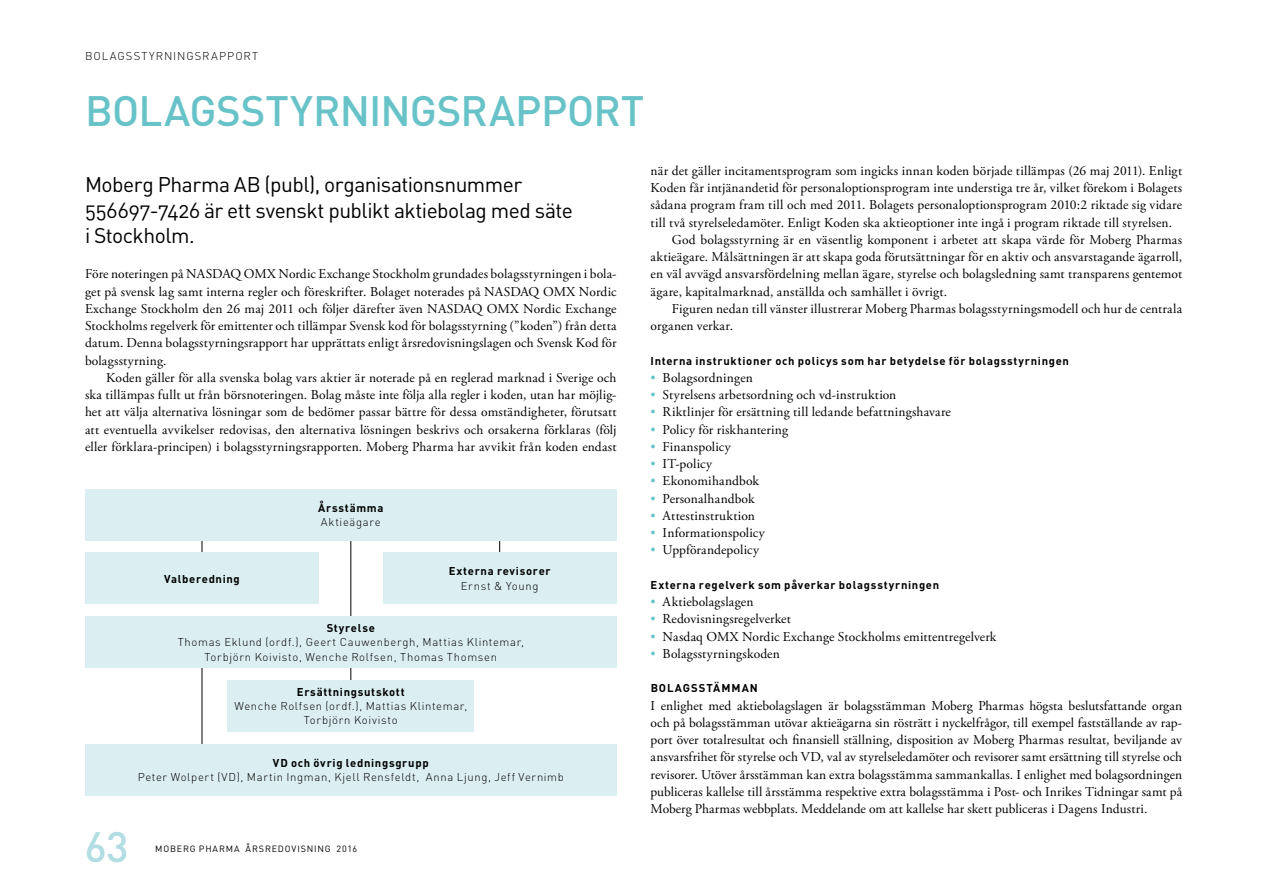
<style>
.page{position:relative;width:1263px;height:893px;background:#fff}
.page>*{position:absolute;margin:0;border:0;box-sizing:border-box;transform-origin:0 0}
.t1{font:500 42px "DIN Pro";letter-spacing:-.01em;color:#68c3c9}
.t2{font:500 42px "DIN Pro";color:#b1dde3}
.t3{font:21px/25.5px "DIN Pro";letter-spacing:-.025em;color:#000}
.t4{font:13.5px/17.2px "Adobe Garamond Pro";letter-spacing:.015em;color:#000;text-align:justify}
.t5{font:300 11.25px/14.2px "DIN Pro";letter-spacing:.06em;color:#000;text-align:center}
.t6{font:700 11.25px "DIN Pro";letter-spacing:.06em;color:#000}
.t7{font:300 11.25px "DIN Pro";letter-spacing:.095em;color:#000}
.t8{font:700 11.25px "DIN Pro";letter-spacing:.09em;color:#000}
.t9{font:9px "DIN Pro";letter-spacing:.09em;color:#000}
.s1{color:#68c3c9}
</style>
<div class="page">
<hr style="left:351px;top:527px;width:1px;height:166px;background:#000">
<hr style="left:202px;top:665px;width:1px;height:89px;background:#000">
<hr style="left:202px;top:527px;width:1px;height:34px;background:#000">
<hr style="left:499px;top:527px;width:1px;height:34px;background:#000">
<div style="left:85px;top:489px;width:532px;height:51px;background:#dbeef2"></div>
<div style="left:85px;top:617px;width:532px;height:51px;background:#dbeef2"></div>
<div style="left:85px;top:744px;width:532px;height:51px;background:#dbeef2"></div>
<div style="left:227px;top:680px;width:247px;height:51px;background:#dbeef2"></div>
<div style="left:85px;top:553px;width:234px;height:51px;background:#dbeef2"></div>
<div style="left:383px;top:553px;width:234px;height:51px;background:#dbeef2"></div>
<p class="t7" style="left:85px;top:48px;width:175px">BOLAGSSTYRNINGSRAPPORT</p>
<h1 class="t1" style="left:85px;top:82px;width:560px">BOLAGSSTYRNINGSRAPPORT</h1>
<h2 class="t3" style="left:85px;top:171px;width:489px">Moberg Pharma AB (publ), organisationsnummer<br>556697-7426 är ett svenskt publikt aktiebolag med säte i Stockholm.</h2>
<p class="t4" style="left:85px;top:266px;width:533px">Före noteringen på NASDAQ OMX Nordic Exchange Stockholm grundades bolagsstyrningen i bola&shy;get på svensk lag samt interna regler och föreskrifter. Bolaget noterades på NASDAQ OMX Nordic Exchange Stockholm den 26 maj 2011 och följer därefter även NASDAQ OMX Nordic Exchange Stockholms regelverk för emittenter och tillämpar Svensk kod för bolagsstyrning (”koden”) från detta datum. Denna bolagsstyrningsrapport har upprättats enligt årsredovisningslagen och Svensk Kod för bolagsstyrning.</p>
<p class="t4" style="left:85px;top:369px;width:533px;text-indent:21px">Koden gäller för alla svenska bolag vars aktier är noterade på en reglerad marknad i Sverige och ska tillämpas fullt ut från börsnoteringen. Bolag måste inte följa alla regler i koden, utan har möjlig&shy;het att välja alternativa lösningar som de bedömer passar bättre för dessa omständigheter, förutsatt att eventuella avvikelser redovisas, den alternativa lösningen beskrivs och orsakerna förklaras (följ eller förklara-principen) i bolagsstyrningsrapporten. Moberg Pharma har avvikit från koden endast</p>
<p class="t6" style="left:164px;top:571px;width:77px">Valberedning</p>
<p class="t6" style="left:318px;top:500px;width:67px">Årsstämma</p>
<p class="t5" style="left:321px;top:514px;width:61px">Aktieägare</p>
<p class="t6" style="left:449px;top:564px;width:103px">Externa revisorer</p>
<p class="t5" style="left:461px;top:578px;width:79px">Ernst &amp; Young</p>
<p class="t6" style="left:327px;top:620px;width:50px">Styrelse</p>
<p class="t5" style="left:178px;top:635px;width:348px">Thomas Eklund (ordf.), Geert Cauwenbergh, Mattias Klintemar,<br>Torbjörn Koivisto, Wenche Rolfsen, Thomas Thomsen</p>
<p class="t6" style="left:297px;top:684px;width:109px">Ersättningsutskott</p>
<p class="t5" style="left:234px;top:698px;width:234px">Wenche Rolfsen (ordf.), Mattias Klintemar,<br>Torbjörn Koivisto</p>
<p class="t6" style="left:273px;top:755px;width:157px">VD och övrig ledningsgrupp</p>
<p class="t5" style="left:138px;top:769px;width:428px">Peter Wolpert (VD), Martin Ingman, Kjell Rensfeldt, Anna Ljung, Jeff Vernimb</p>
<h1 class="t2" style="left:85px;top:819px;width:45px">63</h1>
<p class="t9" style="left:155px;top:842px;width:203px">MOBERG PHARMA ÅRSREDOVISNING 2016</p>
<p class="t4" style="left:651px;top:162px;width:533px">när det gäller incitamentsprogram som ingicks innan koden började tillämpas (26 maj 2011). Enligt</p>
<p class="t4" style="left:651px;top:180px;width:533px">Koden får intjänandetid för personaloptionsprogram inte understiga tre år, vilket förekom i Bolagets</p>
<p class="t4" style="left:651px;top:197px;width:533px">sådana program fram till och med 2011. Bolagets personaloptionsprogram 2010:2 riktade sig vidare</p>
<p class="t4" style="left:651px;top:214px;width:523px">till två styrelseledamöter. Enligt Koden ska aktieoptioner inte ingå i program riktade till styrelsen.</p>
<p class="t4" style="left:672px;top:231px;width:512px">God bolagsstyrning är en väsentlig komponent i arbetet att skapa värde för Moberg Pharmas</p>
<p class="t4" style="left:651px;top:249px;width:533px">aktieägare. Målsättningen är att skapa goda förutsättningar för en aktiv och ansvarstagande ägarroll,</p>
<p class="t4" style="left:651px;top:266px;width:533px">en väl avvägd ansvarsfördelning mellan ägare, styrelse och bolagsledning samt transparens gentemot</p>
<p class="t4" style="left:651px;top:283px;width:298px">ägare, kapitalmarknad, anställda och samhället i övrigt.</p>
<p class="t4" style="left:672px;top:300px;width:512px">Figuren nedan till vänster illustrerar Moberg Pharmas bolagsstyrningsmodell och hur de centrala</p>
<p class="t4" style="left:651px;top:318px;width:84px">organen verkar.</p>
<p class="t6" style="left:651px;top:353px;width:420px">Interna instruktioner och policys som har betydelse för bolagsstyrningen</p>
<p class="t4" style="left:651px;top:369px;width:104px"><span class="s1">•</span> Bolagsordningen</p>
<p class="t4" style="left:651px;top:387px;width:247px"><span class="s1">•</span> Styrelsens arbetsordning och vd-instruktion</p>
<p class="t4" style="left:651px;top:404px;width:302px"><span class="s1">•</span> Riktlinjer för ersättning till ledande befattningshavare</p>
<p class="t4" style="left:651px;top:421px;width:139px"><span class="s1">•</span> Policy för riskhantering</p>
<p class="t4" style="left:651px;top:438px;width:82px"><span class="s1">•</span> Finanspolicy</p>
<p class="t4" style="left:651px;top:456px;width:63px"><span class="s1">•</span> IT-policy</p>
<p class="t4" style="left:651px;top:473px;width:110px"><span class="s1">•</span> Ekonomihandbok</p>
<p class="t4" style="left:651px;top:490px;width:106px"><span class="s1">•</span> Personalhandbok</p>
<p class="t4" style="left:651px;top:507px;width:106px"><span class="s1">•</span> Attestinstruktion</p>
<p class="t4" style="left:651px;top:525px;width:116px"><span class="s1">•</span> Informationspolicy</p>
<p class="t4" style="left:651px;top:542px;width:110px"><span class="s1">•</span> Uppförandepolicy</p>
<p class="t6" style="left:651px;top:577px;width:290px">Externa regelverk som påverkar bolagsstyrningen</p>
<p class="t4" style="left:651px;top:594px;width:104px"><span class="s1">•</span> Aktiebolagslagen</p>
<p class="t4" style="left:651px;top:611px;width:142px"><span class="s1">•</span> Redovisningsregelverket</p>
<p class="t4" style="left:651px;top:628px;width:347px"><span class="s1">•</span> Nasdaq OMX Nordic Exchange Stockholms emittentregelverk</p>
<p class="t4" style="left:651px;top:645px;width:131px"><span class="s1">•</span> Bolagsstyrningskoden</p>
<p class="t8" style="left:651px;top:681px;width:109px">BOLAGSSTÄMMAN</p>
<p class="t4" style="left:651px;top:697px;width:533px">I enlighet med aktiebolagslagen är bolagsstämman Moberg Pharmas högsta beslutsfattande organ och på bolagsstämman utövar aktieägarna sin rösträtt i nyckelfrågor, till exempel fastställande av rap&shy;port över totalresultat och finansiell ställning, disposition av Moberg Pharmas resultat, beviljande av ansvarsfrihet för styrelse och VD, val av styrelseledamöter och revisorer samt ersättning till styrelse och revisorer. Utöver årsstämman kan extra bolagsstämma sammankallas. I enlighet med bolagsordningen publiceras kallelse till årsstämma respektive extra bolagsstämma i Post- och Inrikes Tidningar samt på Moberg Pharmas webbplats. Meddelande om att kallelse har skett publiceras i Dagens Industri.</p>
</div>
